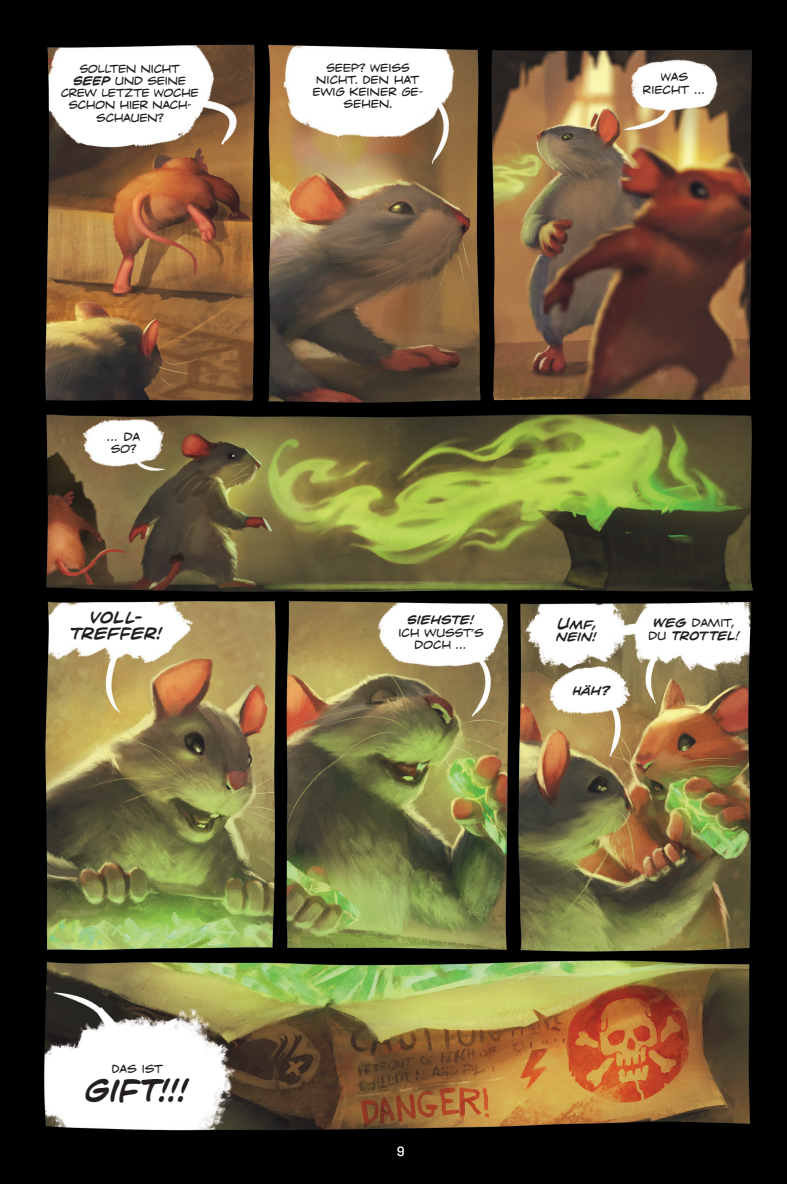
<style>
.page{position:relative;width:787px;height:1184px;background:#fff}
.page>*{position:absolute;margin:0;border:0;box-sizing:border-box;transform-origin:0 0}
.t1{font:italic 700 26.25px "CC Dave Gibbons";color:#231f20}
.t2{font:italic 700 14px/15.8px "CC Dave Gibbons";letter-spacing:.01em;color:#231f20;text-align:center}
.t3{font:14px "Knockout HTF31 Junior Middlewt";color:#fff}
.t4{font:10.5px/12.2px "CC Dave Gibbons";color:#231f20;text-align:center}
.t5{font:10.5px/12.2px "CC Dave Gibbons";letter-spacing:-.02em;color:#231f20;text-align:center}
.t6{font:italic 700 10.5px/12.2px "CC Dave Gibbons";letter-spacing:.02em;color:#231f20}
.s1{font-weight:700;font-style:italic}
.s2{font-size:14px}
.s3{font-weight:400;font-style:normal}
.s4{font-weight:400}
</style>
<div class="page">
<img style="left:0;top:0;width:787px;height:1184px">
<p class="t5" style="left:61px;top:62px;width:139px">SOLLTEN NICHT<br><span class="s1">SEEP</span> UND SEINE<br>CREW LETZTE WOCHE<br>SCHON HIER NACH-<br>SCHAUEN?</p>
<p class="t4" style="left:313px;top:61px;width:112px">SEEP? WEISS<br>NICHT. DEN HAT<br>EWIG KEINER GE-<br>SEHEN.</p>
<p class="t4" style="left:643px;top:71px;width:65px">WAS<br>RIECHT …</p>
<p class="t4" style="left:107px;top:431px;width:34px">… DA<br>SO?</p>
<h2 class="t2" style="left:70px;top:610px;width:94px">VOLL-<br>TREFFER!</h2>
<p class="t6" style="left:408px;top:615px;width:68px">SIEHSTE!</p>
<p class="t4" style="left:398px;top:626px;width:87px">ICH WUSST’S<br>DOCH …</p>
<p class="t6" style="left:556px;top:619px;width:42px"><span class="s2">U</span>MF,<br>NEIN!</p>
<p class="t6" style="left:648px;top:618px;width:92px;text-align:center">WEG <span class="s3">DAMIT,<br>DU</span> TROTTEL<span class="s4">!</span></p>
<p class="t6" style="left:573px;top:685px;width:38px">HÄH?</p>
<p class="t4" style="left:112px;top:1063px;width:53px">DAS IST</p>
<h1 class="t1" style="left:86px;top:1078px;width:105px">GIFT!!!</h1>
<h2 class="t3" style="left:397px;top:1143px;width:9px">9</h2>
</div>
